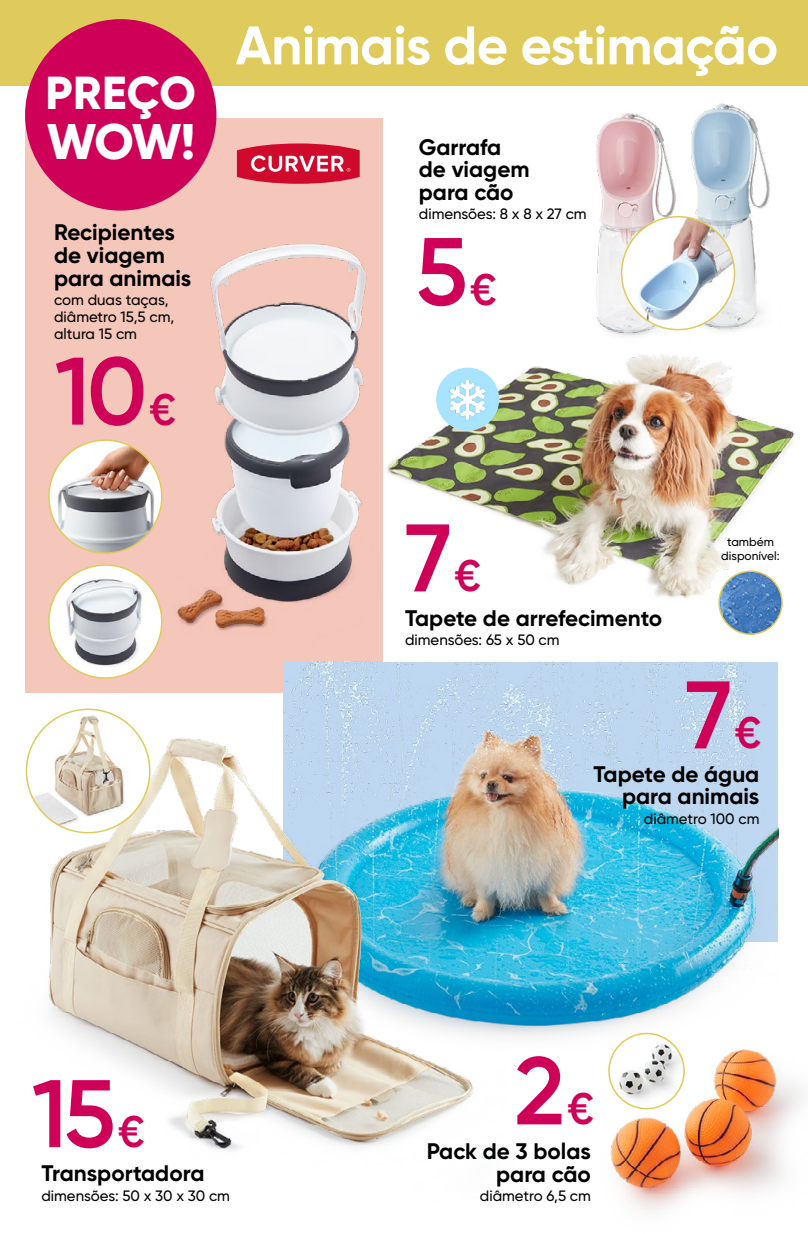
<style>
.page{position:relative;width:808px;height:1234px;background:#fff}
.page>*{position:absolute;margin:0;border:0;box-sizing:border-box;transform-origin:0 0}
.t1{font:600 95.7px "Gilroy";color:#ce0058}
.t2{font:700 54px "Gilroy";letter-spacing:-.01em;color:#fff}
.t3{font:800 49.95px "Gilroy";color:#fff}
.t4{font:800 46.2px "Gilroy";letter-spacing:.005em;color:#fff}
.t5{font:700 22.5px/22.5px "Gilroy";color:#000}
.t6{font:500 15px/16.8px "Gilroy";color:#000}
.t7{font:500 12px/13.5px "Gilroy";color:#000;text-align:center}
.s1{font-size:44.1px}
</style>
<div class="page">
<div style="left:0;top:0;width:808px;height:85px;background:#dfcb5b"></div>
<div style="left:26px;top:118px;width:357px;height:574px;background:#f5c6ba"></div>
<img style="left:177px;top:244px;width:190px;height:387px">
<img style="left:49px;top:440px;width:113px;height:113px;border-radius:56px">
<div style="left:48px;top:439px;width:115px;height:114px;border:2px solid #dfcb5b;border-radius:50%"></div>
<img style="left:49px;top:567px;width:111px;height:111px">
<div style="left:48px;top:564px;width:115px;height:114px;border:2px solid #dfcb5b;border-radius:50%"></div>
<svg style="left:237px;top:143px;width:123px;height:41px"></svg>
<img style="left:387px;top:360px;width:408px;height:275px">
<div style="left:436px;top:367px;width:63px;height:63px;background:#a8e4ff;border-radius:50%"></div>
<img style="left:442px;top:374px;width:51px;height:50px">
<img style="left:698px;top:103px;width:72px;height:228px">
<img style="left:562px;top:113px;width:136px;height:253px">
<img style="left:622px;top:217px;width:112px;height:112px;border-radius:56px">
<div style="left:621px;top:216px;width:114px;height:114px;border:2px solid #dfcb5b;border-radius:50%"></div>
<img style="left:284px;top:661px;width:494px;height:376px">
<img style="left:25px;top:714px;width:491px;height:437px">
<img style="left:26px;top:709px;width:124px;height:123px;border-radius:62px">
<img style="left:588px;top:1027px;width:215px;height:184px">
<img style="left:609px;top:1033px;width:75px;height:75px;border-radius:38px">
<div style="left:608px;top:1032px;width:77px;height:77px;border:2px solid #dfcb5b;border-radius:50%"></div>
<img style="left:719px;top:571px;width:63px;height:63px;border-radius:31px">
<div style="left:718px;top:570px;width:65px;height:64px;border:2px solid #dfcb5b;border-radius:50%"></div>
<div style="left:25px;top:19px;width:191px;height:191px;background:#ce0058;border-radius:50%"></div>
<h3 class="t4" style="left:46px;top:63px;width:152px">PREÇO</h3>
<h3 class="t3" style="left:47px;top:110px;width:150px">WOW!</h3>
<p class="t5" style="left:54px;top:221px;width:139px">Recipientes de viagem para animais</p>
<p class="t6" style="left:54px;top:291px;width:122px">com duas taças, diâmetro 15,5 cm, altura 15 cm</p>
<h1 class="t1" style="left:55px;top:331px;width:123px">10<span class="s1">€</span></h1>
<h2 class="t2" style="left:236px;top:12px;width:544px">Animais de estimação</h2>
<p class="t5" style="left:419px;top:135px;width:112px">Garrafa de viagem para cão</p>
<p class="t6" style="left:419px;top:205px;width:169px">dimensões: 8 x 8 x 27 cm</p>
<h1 class="t1" style="left:416px;top:212px;width:83px">5<span class="s1">€</span></h1>
<h1 class="t1" style="left:405px;top:498px;width:77px">7<span class="s1">€</span></h1>
<p class="t5" style="left:405px;top:606px;width:259px">Tapete de arrefecimento</p>
<p class="t6" style="left:405px;top:631px;width:156px">dimensões: 65 x 50 cm</p>
<p class="t7" style="left:721px;top:535px;width:60px">também disponível:</p>
<h1 class="t1" style="left:685px;top:655px;width:77px">7<span class="s1">€</span></h1>
<p class="t5" style="left:593px;top:762px;width:167px;text-align:right">Tapete de água para animais</p>
<p class="t6" style="left:644px;top:809px;width:117px">diâmetro 100 cm</p>
<h1 class="t1" style="left:32px;top:1053px;width:114px">15<span class="s1">€</span></h1>
<p class="t5" style="left:41px;top:1161px;width:164px">Transportadora</p>
<p class="t6" style="left:41px;top:1186px;width:190px">dimensões: 50 x 30 x 30 cm</p>
<h1 class="t1" style="left:514px;top:1031px;width:81px">2<span class="s1">€</span></h1>
<p class="t5" style="left:427px;top:1139px;width:166px;text-align:right">Pack de 3 bolas para cão</p>
<p class="t6" style="left:480px;top:1186px;width:112px">diâmetro 6,5 cm</p>
</div>
